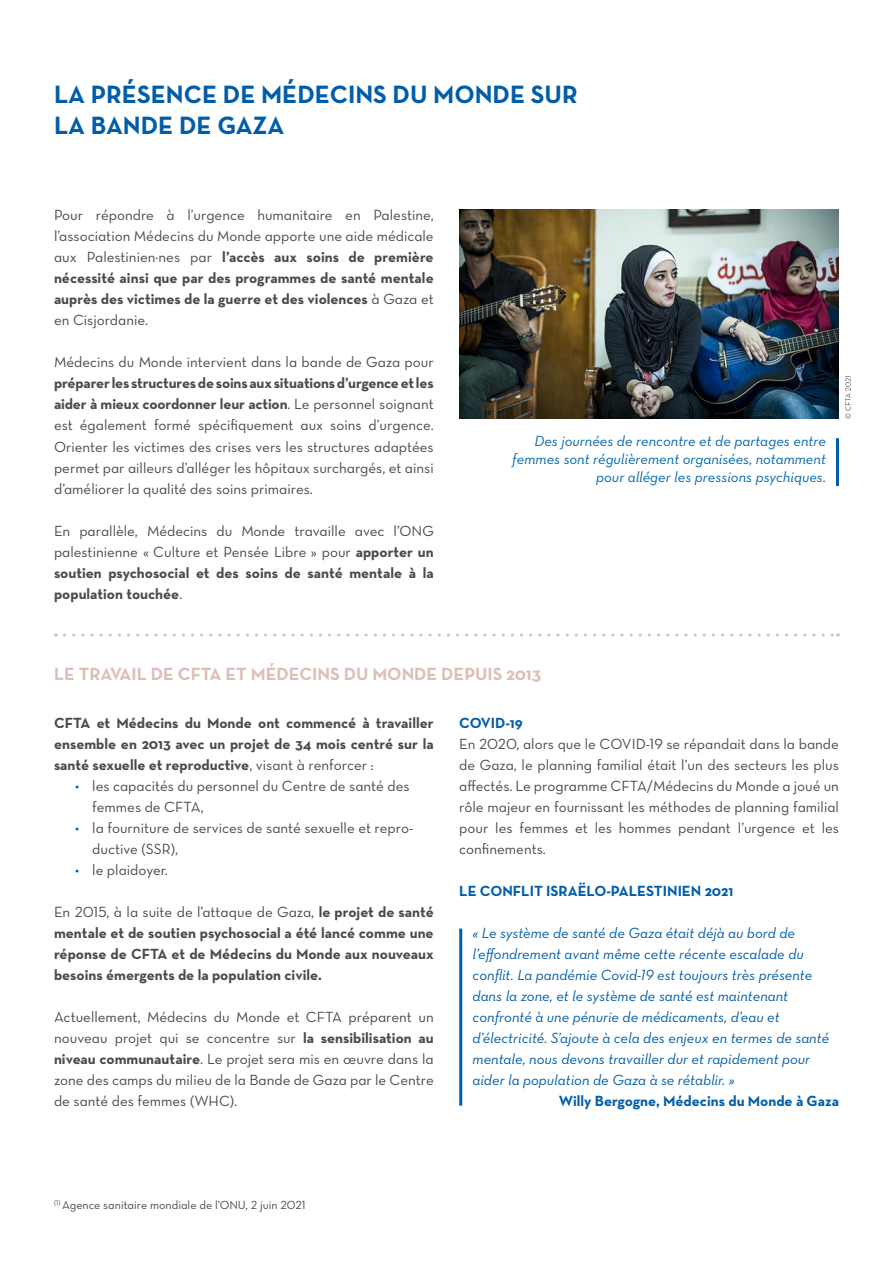
<style>
.page{position:relative;width:893px;height:1263px;background:#fff}
.page>*{position:absolute;margin:0;border:0;box-sizing:border-box;transform-origin:0 0}
.t1{font:700 25.5px/30.6px "Neutra Text";color:#005daa}
.t2{font:700 18px "Neutra Text";color:#dcbfb7}
.t3{font:15px/21px "Neutra Text Book Alt";color:#4a4a49}
.t4{font:700 15px/21px "Neutra Text";color:#4a4a49;text-align:justify}
.t5{font:15px/21px "Neutra Text Book Italic Alt";color:#005daa}
.t6{font:15px/18px "Neutra Text Book Italic Alt";color:#0067b2;text-align:right}
.t7{font:700 15px "Neutra Text";color:#005daa}
.t8{font:12px "Neutra Text Book Alt";color:#4a4a49}
.s1{font-family:"Neutra Text Book Alt";font-weight:400}
.s2{font-family:"Neutra Text";font-weight:700}
.s3{color:#005daa}
</style>
<div class="page">
<hr style="left:836px;top:438px;width:3px;height:48px;background:#005eaa">
<hr style="left:459px;top:928px;width:3px;height:178px;background:#005eaa">
<img style="left:459px;top:210px;width:380px;height:208px">
<svg style="left:845px;top:376px;width:5px;height:43px"></svg>
<svg style="left:64px;top:633px;width:774px;height:3px"></svg>
<h1 class="t1" style="left:54px;top:78px;width:525px">LA PRÉSENCE DE MÉDECINS DU MONDE SUR<br>LA BANDE DE GAZA</h1>
<p class="t3" style="left:54px;top:205px;width:381px">Pour répondre à l’urgence humanitaire en Palestine, l’association Médecins du Monde apporte une aide médicale</p>
<p class="t4" style="left:54px;top:247px;width:381px"><span class="s1">aux Palestinien·nes par</span> l’accès aux soins de première nécessité ainsi que par des programmes de santé mentale auprès des victimes de la guerre et des violences <span class="s1">à Gaza et</span></p>
<p class="t3" style="left:54px;top:310px;width:96px">en Cisjordanie.</p>
<p class="t3" style="left:54px;top:352px;width:381px">Médecins du Monde intervient dans la bande de Gaza pour</p>
<p class="t4" style="left:54px;top:373px;width:381px">préparer les structures de soins aux situations d’urgence et les aider à mieux coordonner leur action<span class="s1">. Le personnel soignant</span></p>
<p class="t3" style="left:54px;top:415px;width:381px;text-align:justify">est également formé spécifiquement aux soins d’urgence.<br>Orienter les victimes des crises vers les structures adaptées permet par ailleurs d’alléger les hôpitaux surchargés, et ainsi d’améliorer la qualité des soins primaires.</p>
<p class="t3" style="left:54px;top:520px;width:381px">En parallèle, Médecins du Monde travaille avec l’ONG palestinienne « Culture et Pensée Libre » pour <span class="s2">apporter un</span></p>
<p class="t4" style="left:54px;top:562px;width:381px">soutien psychosocial et des soins de santé mentale à la population touchée<span class="s1">.</span></p>
<p class="t6" style="left:512px;top:431px;width:315px">Des journées de rencontre et de partages entre femmes sont régulièrement organisées, notamment pour alléger les pressions psychiques.</p>
<p class="t2" style="left:54px;top:663px;width:489px">LE TRAVAIL DE CFTA ET MÉDECINS DU MONDE DEPUIS 2013</p>
<p class="t4" style="left:54px;top:712px;width:381px">CFTA et Médecins du Monde ont commencé à travailler ensemble en 2013 avec un projet de 34 mois centré sur la santé sexuelle et reproductive<span class="s1">, visant à renforcer :</span></p>
<p class="t3" style="left:92px;top:775px;width:319px;text-indent:-17px"><span class="s3">•</span> les capacités du personnel du Centre de santé des femmes de CFTA,</p>
<p class="t3" style="left:92px;top:817px;width:323px;text-indent:-17px"><span class="s3">•</span> la fourniture de services de santé sexuelle et repro&shy;ductive (SSR),</p>
<p class="t3" style="left:75px;top:859px;width:94px"><span class="s3">•</span> le plaidoyer.</p>
<p class="t3" style="left:54px;top:901px;width:381px">En 2015, à la suite de l’attaque de Gaza, <span class="s2">le projet de santé</span></p>
<p class="t4" style="left:54px;top:922px;width:381px">mentale et de soutien psychosocial a été lancé comme une réponse de CFTA et de Médecins du Monde aux nouveaux besoins émergents de la population civile.</p>
<p class="t3" style="left:54px;top:1006px;width:381px;text-align:justify">Actuellement, Médecins du Monde et CFTA préparent un nouveau projet qui se concentre sur <span class="s2">la sensibilisation au niveau communautaire</span>. Le projet sera mis en œuvre dans la zone des camps du milieu de la Bande de Gaza par le Centre de santé des femmes (WHC).</p>
<p class="t7" style="left:459px;top:713px;width:65px">COVID-19</p>
<p class="t3" style="left:459px;top:733px;width:381px;text-align:justify">En 2020, alors que le COVID-19 se répandait dans la bande de Gaza, le planning familial était l’un des secteurs les plus affectés. Le programme CFTA/Médecins du Monde a joué un rôle majeur en fournissant les méthodes de planning familial pour les femmes et les hommes pendant l’urgence et les confinements.</p>
<p class="t7" style="left:459px;top:881px;width:276px">LE CONFLIT ISRAËLO-PALESTINIEN 2021</p>
<p class="t5" style="left:472px;top:922px;width:358px">« Le système de santé de Gaza était déjà au bord de l’effondrement avant même cette récente escalade du conflit. La pandémie Covid-19 est toujours très présente dans la zone, et le système de santé est maintenant confronté à une pénurie de médicaments, d’eau et d’électricité. S’ajoute à cela des enjeux en termes de santé mentale, nous devons travailler dur et rapidement pour aider la population de Gaza à se rétablir. »</p>
<p class="t7" style="left:559px;top:1091px;width:282px">Willy Bergogne, Médecins du Monde à Gaza</p>
<p class="t8" style="left:54px;top:1197px;width:253px"><sup>(1)</sup> Agence sanitaire mondiale de l’ONU, 2 juin 2021</p>
</div>
